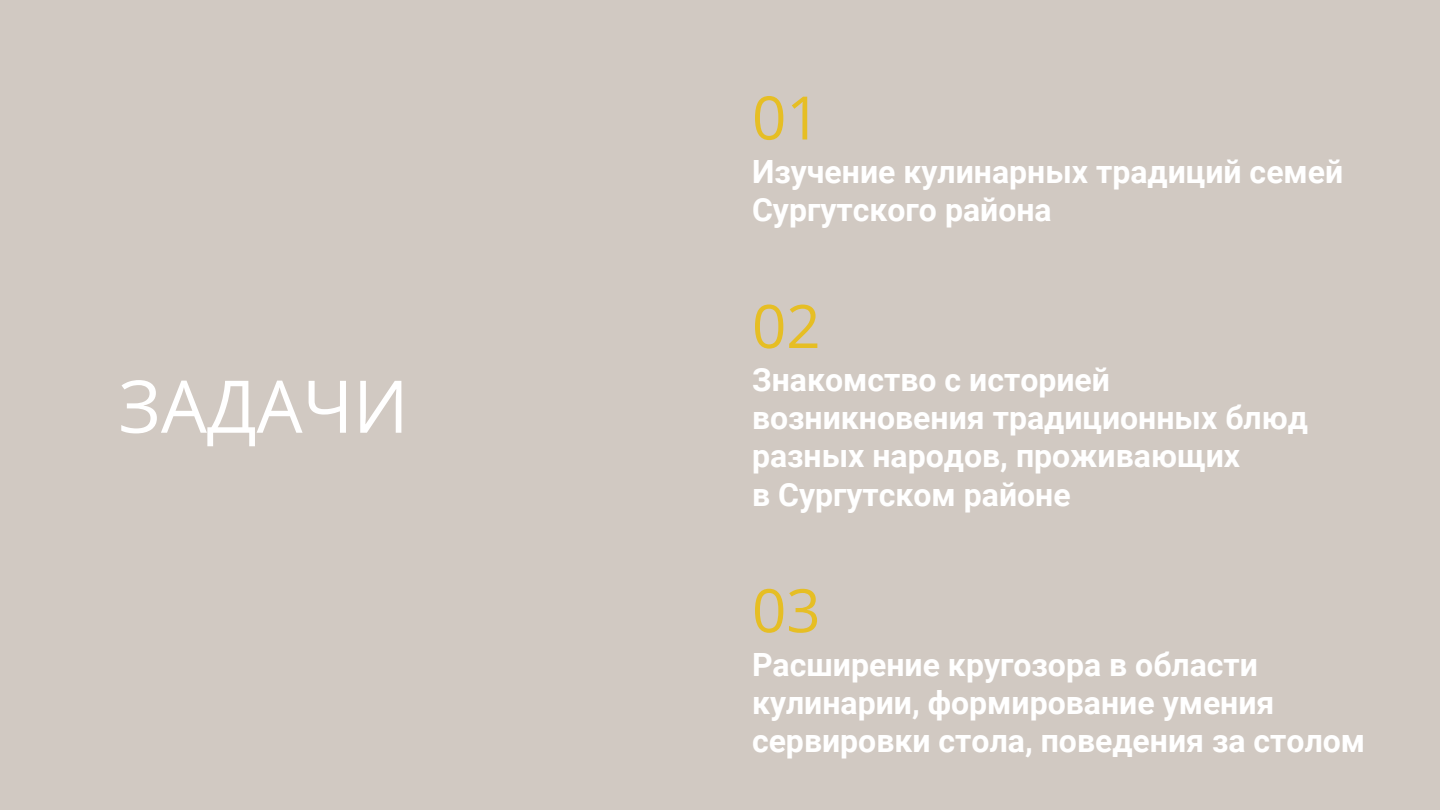
<style>
.page{position:relative;width:1440px;height:810px;background:#d1c9c2}
.page>*{position:absolute;margin:0;border:0;box-sizing:border-box;transform-origin:0 0}
.t1{font:72.8px "Open Sans";color:#fff}
.t2{font:60px "Open Sans";color:#e6be24}
.t3{font:700 32px/38.2px "Roboto";color:#fff}
</style>
<div class="page">
<p class="t1" style="left:119px;top:355px;width:291px">ЗАДАЧИ</p>
<p class="t2" style="left:752px;top:75px;width:70px">01</p>
<p class="t3" style="left:752px;top:153px;width:593px">Изучение кулинарных традиций семей<br>Сургутского района</p>
<p class="t2" style="left:752px;top:284px;width:70px">02</p>
<p class="t3" style="left:752px;top:361px;width:557px">Знакомство с историей возникновения традиционных блюд разных народов, проживающих</p>
<p class="t3" style="left:752px;top:475px;width:320px">в Сургутском районе</p>
<p class="t2" style="left:752px;top:568px;width:70px">03</p>
<p class="t3" style="left:752px;top:646px;width:615px">Расширение кругозора в области кулинарии, формирование умения сервировки стола, поведения за столом</p>
</div>
